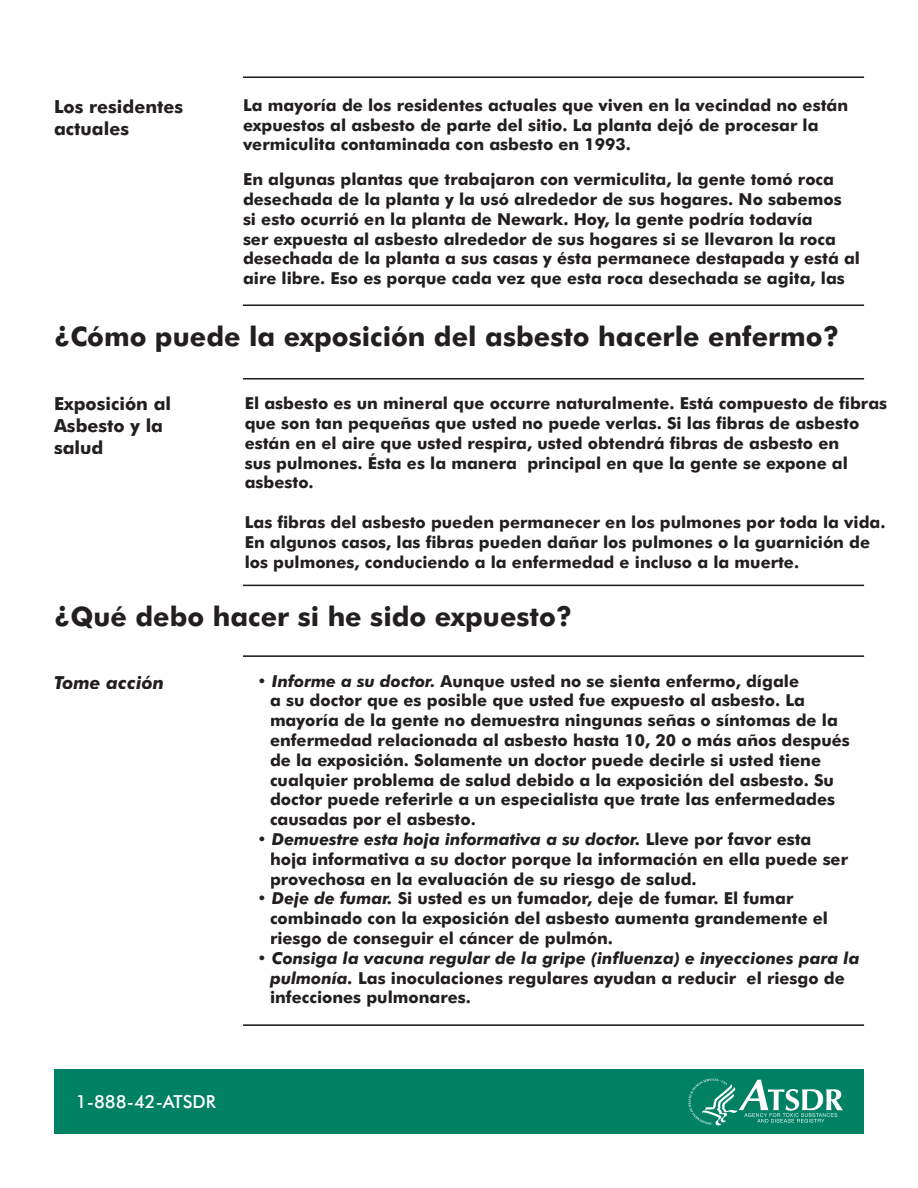
<style>
.page{position:relative;width:918px;height:1188px;background:#fff}
.page>*{position:absolute;margin:0;border:0;box-sizing:border-box;transform-origin:0 0}
.t1{font:700 27px "Futura BT";color:#231f20}
.t2{font:700 18px/21.6px "Futura BT";color:#231f20}
.t3{font:500 18px "Futura BT";color:#fff}
.t4{font:italic 700 18px "Futura BT";color:#231f20}
.t5{font:700 16.5px/19.8px "Futura BT";color:#231f20}
.s1{font-style:italic}
</style>
<div class="page">
<div style="left:54px;top:1069px;width:810px;height:65px;background:#008163"></div>
<svg style="left:243px;top:585px;width:621px;height:1px"></svg>
<svg style="left:243px;top:378px;width:621px;height:1px"></svg>
<svg style="left:243px;top:77px;width:621px;height:1px"></svg>
<svg style="left:243px;top:305px;width:621px;height:1px"></svg>
<svg style="left:243px;top:655px;width:621px;height:2px"></svg>
<svg style="left:243px;top:1024px;width:621px;height:2px"></svg>
<svg style="left:688px;top:1079px;width:155px;height:47px"></svg>
<p class="t2" style="left:54px;top:96px;width:131px">Los residentes actuales</p>
<p class="t5" style="left:243px;top:95px;width:607px">La mayoría de los residentes actuales que viven en la vecindad no están expuestos al asbesto de parte del sitio. La planta dejó de procesar la vermiculita contaminada con asbesto en 1993.</p>
<p class="t5" style="left:243px;top:169px;width:619px">En algunas plantas que trabajaron con vermiculita, la gente tomó roca desechada de la planta y la usó alrededor de sus hogares. No sabemos<br>si esto ocurrió en la planta de Newark. Hoy, la gente podría todavía<br>ser expuesta al asbesto alrededor de sus hogares si se llevaron la roca desechada de la planta a sus casas y ésta permanece destapada y está al aire libre. Eso es porque cada vez que esta roca desechada se agita, las</p>
<h1 class="t1" style="left:54px;top:320px;width:787px">¿Cómo puede la exposición del asbesto hacerle enfermo?</h1>
<p class="t2" style="left:54px;top:393px;width:119px">Exposición al<br>Asbesto y la salud</p>
<p class="t5" style="left:245px;top:393px;width:644px">El asbesto es un mineral que occurre naturalmente. Está compuesto de fibras que son tan pequeñas que usted no puede verlas. Si las fibras de asbesto están en el aire que usted respira, usted obtendrá fibras de asbesto en<br>sus pulmones. Ésta es la manera principal en que la gente se expone al asbesto.</p>
<p class="t5" style="left:245px;top:512px;width:642px">Las fibras del asbesto pueden permanecer en los pulmones por toda la vida.<br>En algunos casos, las fibras pueden dañar los pulmones o la guarnición de los pulmones, conduciendo a la enfermedad e incluso a la muerte.</p>
<h1 class="t1" style="left:54px;top:600px;width:520px">¿Qué debo hacer si he sido expuesto?</h1>
<p class="t4" style="left:54px;top:671px;width:112px">Tome acción</p>
<p class="t5" style="left:270px;top:671px;width:581px;text-indent:-13px">• <span class="s1">Informe a su doctor.</span> Aunque usted no se sienta enfermo, dígale<br>a su doctor que es posible que usted fue expuesto al asbesto. La mayoría de la gente no demuestra ningunas señas o síntomas de la enfermedad relacionada al asbesto hasta 10, 20 o más años después de la exposición. Solamente un doctor puede decirle si usted tiene cualquier problema de salud debido a la exposición del asbesto. Su doctor puede referirle a un especialista que trate las enfermedades causadas por el asbesto.</p>
<p class="t5" style="left:270px;top:829px;width:580px;text-indent:-13px">• <span class="s1">Demuestre esta hoja informativa a su doctor.</span> Lleve por favor esta hoja informativa a su doctor porque la información en ella puede ser provechosa en la evaluación de su riesgo de salud.</p>
<p class="t5" style="left:270px;top:889px;width:560px;text-indent:-13px">• <span class="s1">Deje de fumar.</span> Si usted es un fumador, deje de fumar. El fumar combinado con la exposición del asbesto aumenta grandemente el riesgo de conseguir el cáncer de pulmón.</p>
<p class="t5" style="left:270px;top:948px;width:591px;text-indent:-13px">• <span class="s1">Consiga la vacuna regular de la gripe (influenza) e inyecciones para la pulmonía.</span> Las inoculaciones regulares ayudan a reducir el riesgo de infecciones pulmonares.</p>
<p class="t3" style="left:76px;top:1091px;width:142px">1-888-42-ATSDR</p>
</div>
